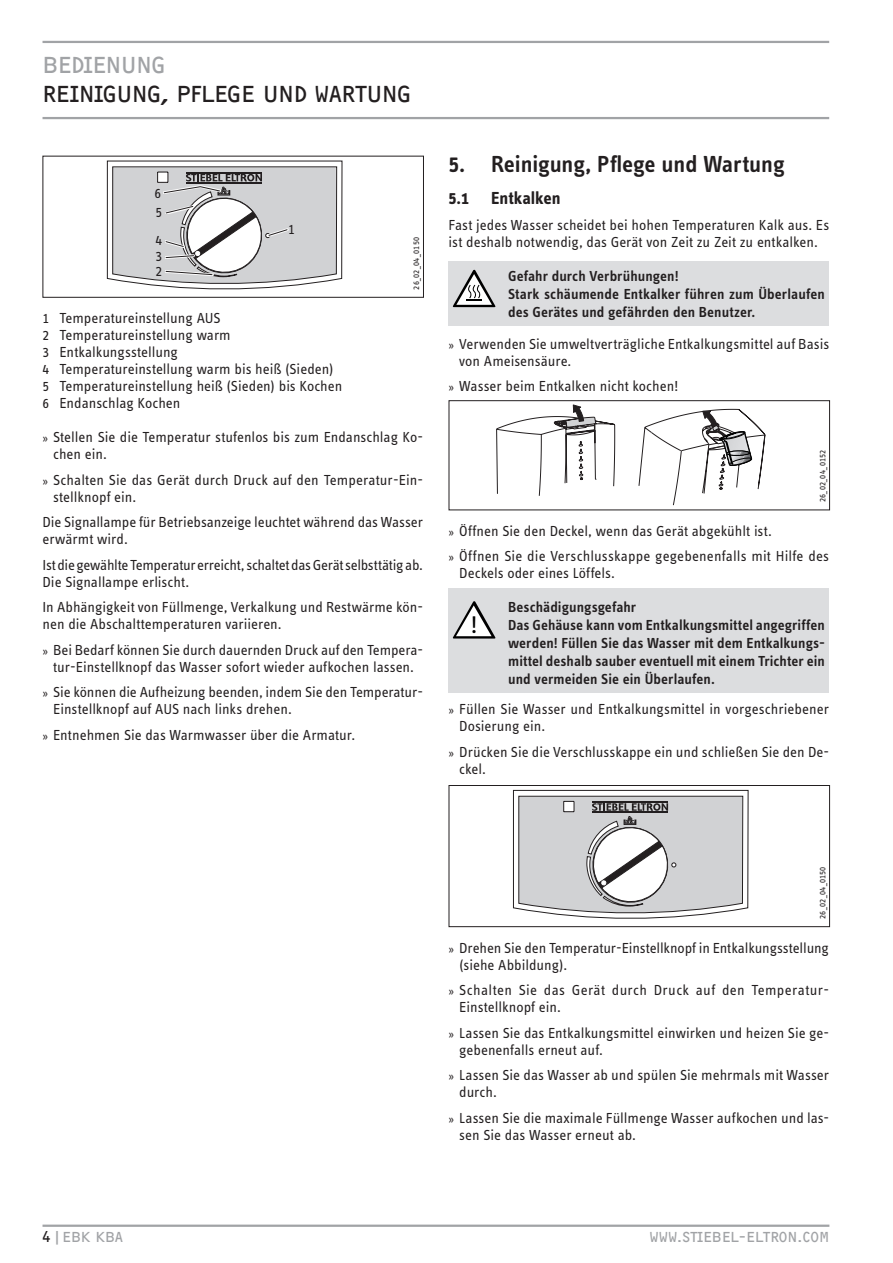
<style>
.page{position:relative;width:893px;height:1263px;background:#fff}
.page>*{position:absolute;margin:0;border:0;box-sizing:border-box;transform-origin:0 0}
.t1{font:24.9px "STE Info Text";color:#000}
.t2{font:600 24px "STE Info Text";letter-spacing:-.005em;color:#231f20}
.t3{font:24px "F2 FOCR Bczyk Com";letter-spacing:-.015em;color:#231f20}
.t4{font:24px "F2 FOCR Bczyk Com";letter-spacing:-.035em;color:#a1a3a6}
.t5{font:700 18px "STE Info Text";color:#231f20}
.t6{font:15px/17px "STE Info Text";color:#231f20}
.t7{font:600 15px/18px "STE Info Text";letter-spacing:.005em;color:#231f20}
.t8{font:15px/17px "STE Info Text";letter-spacing:-.02em;color:#231f20}
.t9{font:15px/17px "STE Info Text";letter-spacing:.02em;color:#231f20}
.t10{font:15px "F2 FOCR Bczyk Com";color:#a1a3a6}
.t11{font:9px "STE Info Text";letter-spacing:.02em;color:#231f20}
.s1{font-size:12px}
.s2{color:#231f20}
</style>
<div class="page">
<hr style="left:43px;top:41px;width:786px;height:2px;background:#a1a3a6">
<hr style="left:43px;top:117px;width:786px;height:2px;background:#a1a3a6">
<hr style="left:43px;top:1224px;width:786px;height:3px;background:#a1a3a6">
<div style="left:43px;top:156px;width:381px;height:142px;border:1px solid #231f20"></div>
<svg style="left:107px;top:161px;width:235px;height:129px"></svg>
<div style="left:449px;top:261px;width:380px;height:64px;background:#dcdddf"></div>
<svg style="left:453px;top:270px;width:42px;height:37px"></svg>
<svg style="left:638px;top:409px;width:127px;height:97px"></svg>
<svg style="left:496px;top:405px;width:119px;height:91px"></svg>
<div style="left:449px;top:400px;width:381px;height:110px;border:1px solid #231f20"></div>
<div style="left:449px;top:589px;width:380px;height:104px;background:#dcdddf"></div>
<svg style="left:453px;top:601px;width:42px;height:37px"></svg>
<svg style="left:513px;top:790px;width:236px;height:129px"></svg>
<div style="left:449px;top:785px;width:381px;height:142px;border:1px solid #231f20"></div>
<h2 class="t4" style="left:43px;top:51px;width:125px">BEDIENUNG</h2>
<h2 class="t3" style="left:43px;top:80px;width:371px">REINIGUNG, PFLEGE UND WARTUNG</h2>
<p class="t6" style="left:154px;top:185px;width:8px">6</p>
<p class="t6" style="left:156px;top:204px;width:8px">5</p>
<p class="t6" style="left:156px;top:232px;width:8px;line-height:15.9px">4<br>3</p>
<p class="t6" style="left:156px;top:262px;width:8px">2</p>
<p class="t6" style="left:288px;top:220px;width:8px">1</p>
<p class="t11" style="left:411px;top:290px;width:54px;rotate:-90deg">26_02_04_0150</p>
<p class="t6" style="left:43px;top:310px;width:301px">1 Temperatureinstellung AUS<br>2 Temperatureinstellung warm<br>3 Entkalkungsstellung<br>4 Temperatureinstellung warm bis heiß (Sieden)<br>5 Temperatureinstellung heiß (Sieden) bis Kochen 6 Endanschlag Kochen</p>
<p class="t6" style="left:53px;top:429px;width:371px;text-indent:-11px"><span class="s1">»</span> Stellen Sie die Temperatur stufenlos bis zum Endanschlag Ko&shy;chen ein.</p>
<p class="t6" style="left:53px;top:471px;width:371px;text-indent:-11px"><span class="s1">»</span> Schalten Sie das Gerät durch Druck auf den Temperatur-Ein&shy;stellknopf ein.</p>
<p class="t6" style="left:43px;top:514px;width:382px">Die Signallampe für Betriebsanzeige leuchtet während das Wasser erwärmt wird.</p>
<p class="t8" style="left:43px;top:556px;width:382px">Ist die gewählte Temperatur erreicht, schaltet das Gerät selbsttätig ab.<br>Die Signallampe erlischt.</p>
<p class="t6" style="left:43px;top:599px;width:382px">In Abhängigkeit von Füllmenge, Verkalkung und Restwärme kön&shy;nen die Abschalttemperaturen variieren.</p>
<p class="t6" style="left:43px;top:641px;width:380px;text-align:center"><span class="s1">»</span> Bei Bedarf können Sie durch dauernden Druck auf den Tempera&shy;tur-Einstellknopf das Wasser sofort wieder aufkochen lassen.</p>
<p class="t6" style="left:53px;top:684px;width:371px;text-indent:-11px"><span class="s1">»</span> Sie können die Aufheizung beenden, indem Sie den Temperatur-<br>Einstellknopf auf AUS nach links drehen.</p>
<p class="t6" style="left:43px;top:726px;width:314px"><span class="s1">»</span> Entnehmen Sie das Warmwasser über die Armatur.</p>
<h2 class="t2" style="left:449px;top:151px;width:338px">5. Reinigung, Pflege und Wartung</h2>
<p class="t5" style="left:449px;top:188px;width:114px">5.1 Entkalken</p>
<p class="t6" style="left:449px;top:216px;width:382px">Fast jedes Wasser scheidet bei hohen Temperaturen Kalk aus. Es ist deshalb notwendig, das Gerät von Zeit zu Zeit zu entkalken.</p>
<p class="t7" style="left:508px;top:267px;width:318px">Gefahr durch Verbrühungen!<br>Stark schäumende Entkalker führen zum Überlaufen des Gerätes und gefährden den Benutzer.</p>
<p class="t6" style="left:459px;top:335px;width:371px;text-indent:-11px"><span class="s1">»</span> Verwenden Sie umweltverträgliche Entkalkungsmittel auf Basis von Ameisensäure.</p>
<p class="t6" style="left:449px;top:378px;width:231px"><span class="s1">»</span> Wasser beim Entkalken nicht kochen!</p>
<p class="t11" style="left:817px;top:502px;width:54px;rotate:-90deg">26_02_04_0152</p>
<p class="t6" style="left:449px;top:518px;width:382px;line-height:25.5px"><span class="s1">»</span> Öffnen Sie den Deckel, wenn das Gerät abgekühlt ist.<br><span class="s1">»</span> Öffnen Sie die Verschlusskappe gegebenenfalls mit Hilfe des</p>
<p class="t6" style="left:459px;top:565px;width:157px">Deckels oder eines Löffels.</p>
<h1 class="t1" style="left:470px;top:610px;width:9px">!</h1>
<p class="t7" style="left:508px;top:598px;width:318px">Beschädigungsgefahr<br>Das Gehäuse kann vom Entkalkungsmittel angegriffen werden! Füllen Sie das Wasser mit dem Entkalkungs&shy;mittel deshalb sauber eventuell mit einem Trichter ein und vermeiden Sie ein Überlaufen.</p>
<p class="t6" style="left:459px;top:701px;width:371px;text-indent:-11px"><span class="s1">»</span> Füllen Sie Wasser und Entkalkungsmittel in vorgeschriebener<br>Dosierung ein.</p>
<p class="t6" style="left:459px;top:743px;width:371px;text-indent:-11px"><span class="s1">»</span> Drücken Sie die Verschlusskappe ein und schließen Sie den De&shy;ckel.</p>
<p class="t11" style="left:817px;top:919px;width:54px;rotate:-90deg">26_02_04_0150</p>
<p class="t6" style="left:459px;top:939px;width:371px;text-indent:-11px"><span class="s1">»</span> Drehen Sie den Temperatur-Einstellknopf in Entkalkungsstellung (siehe Abbildung).</p>
<p class="t9" style="left:459px;top:981px;width:371px;text-indent:-11px"><span class="s1">»</span> Schalten Sie das Gerät durch Druck auf den Temperatur-<br>Einstellknopf ein.</p>
<p class="t6" style="left:459px;top:1024px;width:371px;text-indent:-11px"><span class="s1">»</span> Lassen Sie das Entkalkungsmittel einwirken und heizen Sie ge&shy;gebenenfalls erneut auf.</p>
<p class="t6" style="left:459px;top:1066px;width:371px;text-indent:-11px"><span class="s1">»</span> Lassen Sie das Wasser ab und spülen Sie mehrmals mit Wasser durch.</p>
<p class="t6" style="left:459px;top:1109px;width:371px;text-indent:-11px"><span class="s1">»</span> Lassen Sie die maximale Füllmenge Wasser aufkochen und las&shy;sen Sie das Wasser erneut ab.</p>
<p class="t10" style="left:43px;top:1228px;width:78px"><span class="s2">4</span>|EBK KBA</p>
<p class="t10" style="left:649px;top:1228px;width:182px">WWW.STIEB EL-ELTRON.COM</p>
</div>
